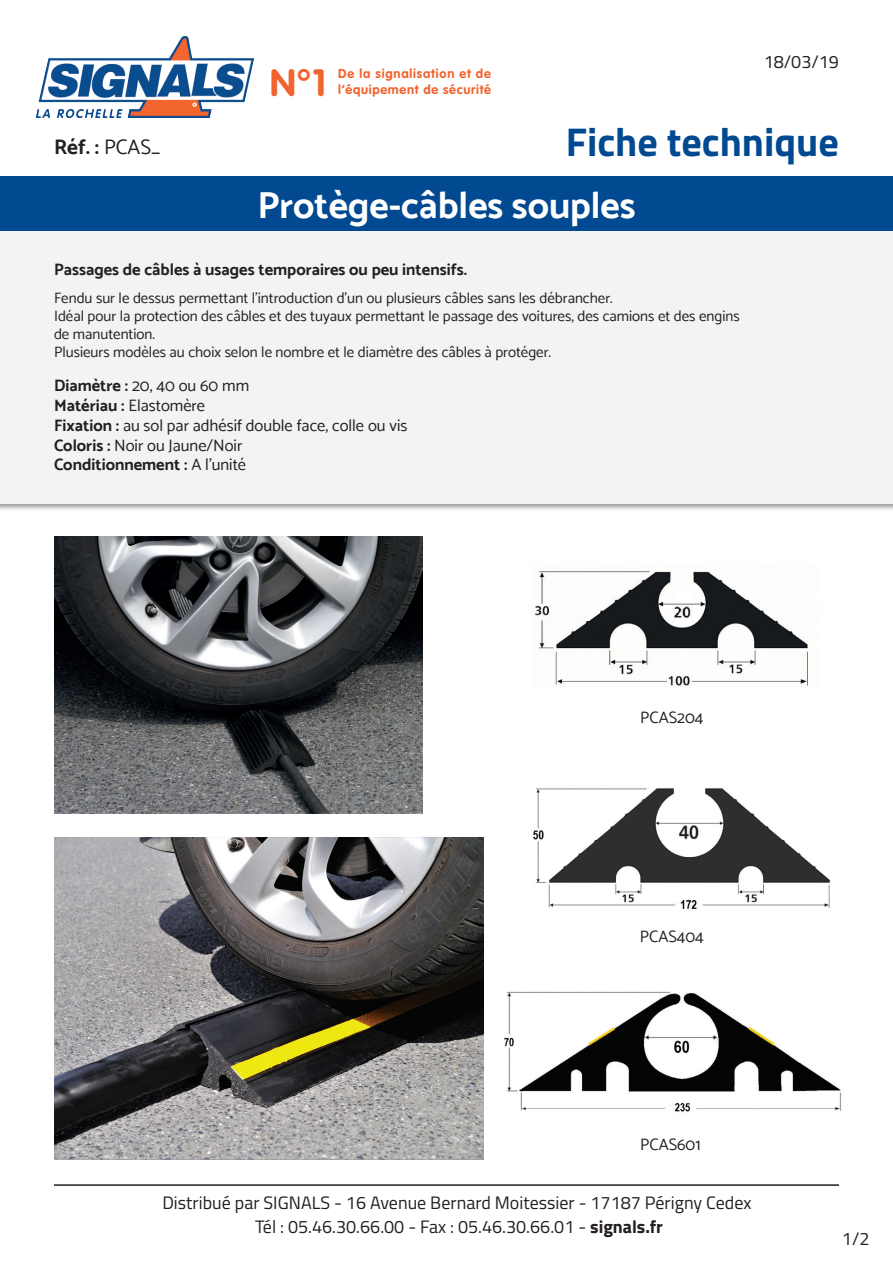
<style>
.page{position:relative;width:893px;height:1263px;background:#fff}
.page>*{position:absolute;margin:0;border:0;box-sizing:border-box;transform-origin:0 0}
.t1{font:700 40.2px "Titillium";color:#014990}
.t2{font:700 37.5px "Catamaran";color:#fff}
.t3{font:700 37.5px "VAG Rounded Std";color:#f2642f}
.t4{font:700 21px "Catamaran";color:#231f20}
.t5{font:18px/24.3px "Titillium";color:#231f20;text-align:center}
.t6{font:16.5px/19.8px "Catamaran";color:#231f20}
.t7{font:700 16.5px "Catamaran";color:#231f20}
.t8{font:15px/18px "Catamaran";color:#231f20}
.t9{font:700 12.75px "VAG Rounded Std";letter-spacing:.055em;color:#f2642f}
.s1{font-weight:400}
.s2{font-weight:700}
</style>
<div class="page">
<hr style="left:54px;top:1184px;width:785px;height:2px;background:#231f20">
<img style="left:36px;top:36px;width:218px;height:81px">
<img style="left:535px;top:571px;width:273px;height:115px">
<img style="left:483px;top:788px;width:347px;height:129px">
<img style="left:504px;top:991px;width:338px;height:121px">
<img style="left:54px;top:837px;width:429px;height:323px">
<div style="left:0;top:227px;width:893px;height:284px;background:#231f20;opacity:.45"></div>
<div style="left:0;top:229px;width:893px;height:275px;background:#f2f3f4"></div>
<div style="left:0;top:177px;width:893px;height:54px;background:#014990"></div>
<img style="left:54px;top:537px;width:368px;height:276px">
<h3 class="t4" style="left:54px;top:134px;width:108px">Réf. : <span class="s1">PCAS_</span></h3>
<h2 class="t3" style="left:270px;top:61px;width:58px">N°1</h2>
<p class="t9" style="left:338px;top:66px;width:154px">De la signalisation et de</p>
<p class="t9" style="left:338px;top:82px;width:154px">l’équipement de sécurité</p>
<p class="t5" style="left:764px;top:48px;width:77px">18/03/19</p>
<h1 class="t1" style="left:566px;top:111px;width:275px">Fiche technique</h1>
<h2 class="t2" style="left:257px;top:183px;width:380px">Protège-câbles souples</h2>
<p class="t7" style="left:54px;top:259px;width:415px">Passages de câbles à usages temporaires ou peu intensifs.</p>
<p class="t8" style="left:54px;top:289px;width:687px">Fendu sur le dessus permettant l’introduction d’un ou plusieurs câbles sans les débrancher.<br>Idéal pour la protection des câbles et des tuyaux permettant le passage des voitures, des camions et des engins de manutention.<br>Plusieurs modèles au choix selon le nombre et le diamètre des câbles à protéger.</p>
<p class="t6" style="left:54px;top:376px;width:355px"><span class="s2">Diamètre :</span> 20, 40 ou 60 mm<br><span class="s2">Matériau :</span> Elastomère<br><span class="s2">Fixation :</span> au sol par adhésif double face, colle ou vis<br><span class="s2">Coloris :</span> Noir ou Jaune/Noir<br><span class="s2">Conditionnement :</span> A l’unité</p>
<p class="t6" style="left:640px;top:707px;width:65px">PCAS204</p>
<p class="t6" style="left:640px;top:926px;width:66px">PCAS404</p>
<p class="t6" style="left:640px;top:1135px;width:62px">PCAS601</p>
<p class="t5" style="left:162px;top:1189px;width:591px">Distribué par SIGNALS - 16 Avenue Bernard Moitessier - 17187 Périgny Cedex<br>Tél : 05.46.30.66.00 - Fax : 05.46.30.66.01 - <span class="s2">signals.fr</span></p>
<p class="t5" style="left:842px;top:1226px;width:29px">1/2</p>
</div>
